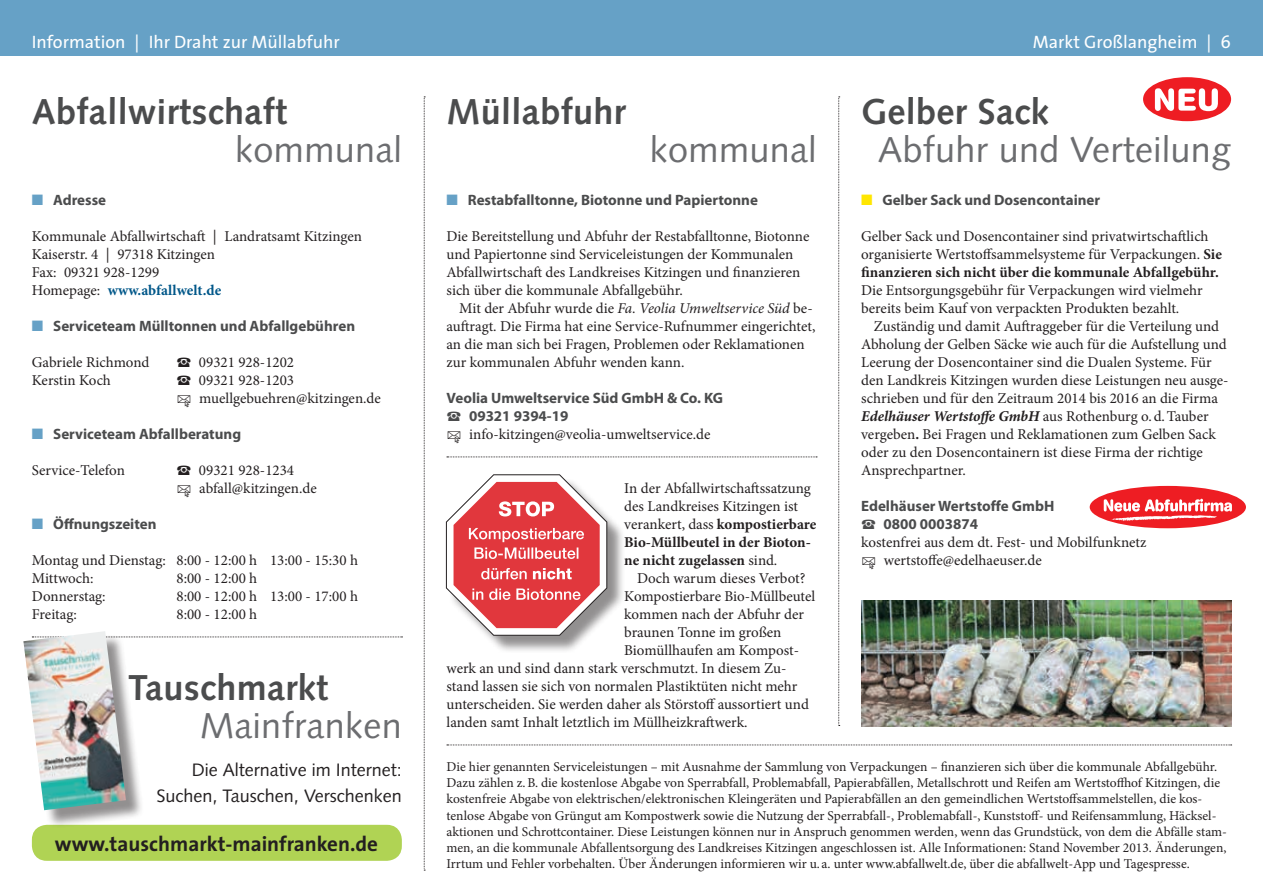
<style>
.page{position:relative;width:1263px;height:893px;background:#fff}
.page>*{position:absolute;margin:0;border:0;box-sizing:border-box;transform-origin:0 0}
.t1{font:700 36px "Syntax LT Std";letter-spacing:.01em;color:#4b4c4d}
.t2{font:36px "Syntax LT Std";letter-spacing:.01em;color:#6c6d70}
.t3{font:700 21px "The Sans";color:#231f20}
.t4{font:18px "The Sans";color:#fff}
.t5{font:18px/25.8px "Syntax LT Std";color:#231f20;text-align:right}
.t6{font:15px/18px "Minion Pro";color:#231f20}
.t7{font:700 15px/18px "Myriad Pro";color:#4b4c4d}
.t8{font:13.5px/16.2px "Minion Pro";color:#231f20}
.s1{color:#66a1c6}
.s2{font-weight:700;color:#005789}
.s3{font-family:"European Pi Three"}
.s4{font-style:italic}
.s5{font-family:"European Pi Three";font-weight:400}
.s6{font-weight:700}
.s7{color:#ffe601}
.s8{font-weight:700;font-style:italic}
</style>
<div class="page">
<svg style="left:447px;top:745px;width:785px;height:1px"></svg>
<svg style="left:144px;top:637px;width:258px;height:1px"></svg>
<svg style="left:424px;top:97px;width:1px;height:774px"></svg>
<svg style="left:838px;top:97px;width:2px;height:629px"></svg>
<svg style="left:447px;top:457px;width:370px;height:1px"></svg>
<div style="left:449px;top:477px;width:177px;height:177px;background:#231f20;opacity:.5"></div>
<svg style="left:446px;top:475px;width:161px;height:160px"></svg>
<img style="left:861px;top:601px;width:370px;height:126px">
<div style="left:0;top:0;width:1263px;height:55px;background:#66a1c6"></div>
<div style="left:32px;top:825px;width:370px;height:36px;background:#b0d354;border-radius:15px"></div>
<div style="left:1143px;top:77px;width:88px;height:44px;background:#ee1d23;border-radius:50%"></div>
<svg style="left:1155px;top:88px;width:63px;height:23px"></svg>
<div style="left:1090px;top:486px;width:156px;height:42px;background:#ee1d23;border-radius:50%"></div>
<svg style="left:1104px;top:499px;width:128px;height:23px"></svg>
<div style="left:26px;top:634px;width:118px;height:194px;background:#231f20;opacity:.5"></div>
<img style="left:23px;top:631px;width:103px;height:179px">
<p class="t4" style="left:32px;top:30px;width:310px">Information | Ihr Draht zur Müllabfuhr</p>
<p class="t4" style="left:1033px;top:30px;width:200px">Markt Großlangheim | 6</p>
<h1 class="t1" style="left:32px;top:90px;width:257px">Abfallwirtschaft</h1>
<h1 class="t2" style="left:235px;top:128px;width:168px">kommunal</h1>
<p class="t7" style="left:32px;top:190px;width:76px"><span class="s1">■</span> Adresse</p>
<p class="t6" style="left:32px;top:227px;width:332px">Kommunale Abfallwirtschaft | Landratsamt Kitzingen Kaiserstr. 4 | 97318 Kitzingen<br>Fax: 09321 928-1299<br>Homepage: <span class="s2">www.abfallwelt.de</span></p>
<p class="t7" style="left:32px;top:316px;width:325px"><span class="s1">■</span> Serviceteam Mülltonnen und Abfallgebühren</p>
<p class="t6" style="left:32px;top:353px;width:119px">Gabriele Richmond</p>
<p class="t6" style="left:176px;top:353px;width:119px"><span class="s3">S</span> 09321 928-1202</p>
<p class="t6" style="left:32px;top:371px;width:81px">Kerstin Koch</p>
<p class="t6" style="left:176px;top:371px;width:119px"><span class="s3">S</span> 09321 928-1203</p>
<p class="t6" style="left:176px;top:389px;width:206px">● muellgebuehren@kitzingen.de</p>
<p class="t7" style="left:32px;top:424px;width:211px"><span class="s1">■</span> Serviceteam Abfallberatung</p>
<p class="t6" style="left:32px;top:461px;width:95px">Service-Telefon</p>
<p class="t6" style="left:176px;top:461px;width:119px"><span class="s3">S</span> 09321 928-1234</p>
<p class="t6" style="left:176px;top:479px;width:142px">● abfall@kitzingen.de</p>
<p class="t7" style="left:32px;top:514px;width:126px"><span class="s1">■</span> Öffnungszeiten</p>
<p class="t6" style="left:32px;top:551px;width:328px">Montag und Dienstag: 8:00 - 12:00 h 13:00 - 15:30 h<br>Mittwoch:</p>
<p class="t6" style="left:176px;top:569px;width:82px">8:00 - 12:00 h</p>
<p class="t6" style="left:32px;top:587px;width:75px">Donnerstag:</p>
<p class="t6" style="left:176px;top:587px;width:183px">8:00 - 12:00 h 13:00 - 17:00 h</p>
<p class="t6" style="left:32px;top:605px;width:46px">Freitag:</p>
<p class="t6" style="left:176px;top:605px;width:82px">8:00 - 12:00 h</p>
<h1 class="t1" style="left:128px;top:666px;width:202px">Tauschmarkt</h1>
<h1 class="t2" style="left:200px;top:704px;width:203px">Mainfranken</h1>
<p class="t5" style="left:157px;top:757px;width:247px">Die Alternative im Internet:<br>Suchen, Tauschen, Verschenken</p>
<h2 class="t3" style="left:55px;top:830px;width:325px">www.tauschmarkt-mainfranken.de</h2>
<h1 class="t1" style="left:446px;top:90px;width:181px">Müllabfuhr</h1>
<h1 class="t2" style="left:650px;top:128px;width:168px">kommunal</h1>
<p class="t7" style="left:446px;top:190px;width:313px"><span class="s1">■</span> Restabfalltonne, Biotonne und Papiertonne</p>
<p class="t6" style="left:446px;top:227px;width:364px">Die Bereitstellung und Abfuhr der Restabfalltonne, Biotonne und Papiertonne sind Serviceleistungen der Kommunalen Abfallwirtschaft des Landkreises Kitzingen und finanzieren sich über die kommunale Abfallgebühr.</p>
<p class="t6" style="left:446px;top:299px;width:370px;text-indent:13px">Mit der Abfuhr wurde die <span class="s4">Fa. Veolia Umweltservice Süd</span> be&shy;auftragt. Die Firma hat eine Service-Rufnummer eingerichtet, an die man sich bei Fragen, Problemen oder Reklamationen zur kommunalen Abfuhr wenden kann.</p>
<p class="t7" style="left:446px;top:388px;width:278px">Veolia Umweltservice Süd GmbH &amp; Co. KG<br><span class="s5">S</span> 09321 9394-19</p>
<p class="t6" style="left:446px;top:425px;width:265px">● info-kitzingen@veolia-umweltservice.de</p>
<p class="t6" style="left:624px;top:479px;width:194px">In der Abfallwirtschaftssatzung des Landkreises Kitzingen ist verankert, dass <span class="s6">kompostierbare<br>Bio-Müllbeutel in der Bioton&shy;ne nicht zugelassen</span> sind.</p>
<p class="t6" style="left:637px;top:569px;width:170px">Doch warum dieses Verbot?</p>
<p class="t6" style="left:624px;top:587px;width:192px">Kompostierbare Bio-Müllbeutel</p>
<p class="t6" style="left:624px;top:605px;width:181px">kommen nach der Abfuhr der</p>
<p class="t6" style="left:624px;top:623px;width:159px">braunen Tonne im großen</p>
<p class="t6" style="left:624px;top:641px;width:176px">Biomüllhaufen am Kompost-</p>
<p class="t6" style="left:446px;top:659px;width:341px">werk an und sind dann stark verschmutzt. In diesem Zu-</p>
<p class="t6" style="left:446px;top:677px;width:352px">stand lassen sie sich von normalen Plastiktüten nicht mehr</p>
<p class="t6" style="left:446px;top:695px;width:364px">unterscheiden. Sie werden daher als Störstoff aussortiert und</p>
<p class="t6" style="left:446px;top:713px;width:303px">landen samt Inhalt letztlich im Müllheizkraftwerk.</p>
<h1 class="t1" style="left:861px;top:90px;width:189px">Gelber Sack</h1>
<h1 class="t2" style="left:878px;top:128px;width:354px">Abfuhr und Verteilung</h1>
<p class="t7" style="left:861px;top:190px;width:241px"><span class="s7">■</span> Gelber Sack und Dosencontainer</p>
<p class="t6" style="left:861px;top:227px;width:362px">Gelber Sack und Dosencontainer sind privatwirtschaftlich organisierte Wertstoffsammelsysteme für Verpackungen. <span class="s6">Sie finanzieren sich nicht über die kommunale Abfallgebühr.</span></p>
<p class="t6" style="left:861px;top:281px;width:343px">Die Entsorgungsgebühr für Verpackungen wird vielmehr bereits beim Kauf von verpackten Produkten bezahlt.</p>
<p class="t6" style="left:861px;top:317px;width:369px;text-indent:13px">Zuständig und damit Auftraggeber für die Verteilung und Abholung der Gelben Säcke wie auch für die Aufstellung und Leerung der Dosencontainer sind die Dualen Systeme. Für den Landkreis Kitzingen wurden diese Leistungen neu ausge&shy;schrieben und für den Zeitraum 2014 bis 2016 an die Firma <span class="s8">Edelhäuser Wertstoffe GmbH</span> aus Rothenburg o.d.Tauber vergeben<span class="s6">.</span> Bei Fragen und Reklamationen zum Gelben Sack oder zu den Dosencontainern ist diese Firma der richtige Ansprechpartner.</p>
<p class="t7" style="left:861px;top:496px;width:195px">Edelhäuser Wertstoffe GmbH<br><span class="s5">S</span> 0800 0003874</p>
<p class="t6" style="left:861px;top:533px;width:287px">kostenfrei aus dem dt. Fest- und Mobilfunknetz</p>
<p class="t6" style="left:861px;top:551px;width:182px">● wertstoffe@edelhaeuser.de</p>
<p class="t8" style="left:446px;top:759px;width:782px">Die hier genannten Serviceleistungen – mit Ausnahme der Sammlung von Verpackungen – finanzieren sich über die kommunale Abfallgebühr.<br>Dazu zählen z.B. die kostenlose Abgabe von Sperrabfall, Problemabfall, Papierabfällen, Metallschrott und Reifen am Wertstoffhof Kitzingen, die kostenfreie Abgabe von elektrischen/elektronischen Kleingeräten und Papierabfällen an den gemeindlichen Wertstoffsammelstellen, die kos&shy;tenlose Abgabe von Grüngut am Kompostwerk sowie die Nutzung der Sperrabfall-, Problemabfall-, Kunststoff- und Reifensammlung, Häcksel&shy;aktionen und Schrottcontainer. Diese Leistungen können nur in Anspruch genommen werden, wenn das Grundstück, von dem die Abfälle stam&shy;men, an die kommunale Abfallentsorgung des Landkreises Kitzingen angeschlossen ist. Alle Informationen: Stand November 2013. Änderungen, Irrtum und Fehler vorbehalten. Über Änderungen informieren wir u. a. unter www.abfallwelt.de, über die abfallwelt-App und Tagespresse.</p>
</div>
